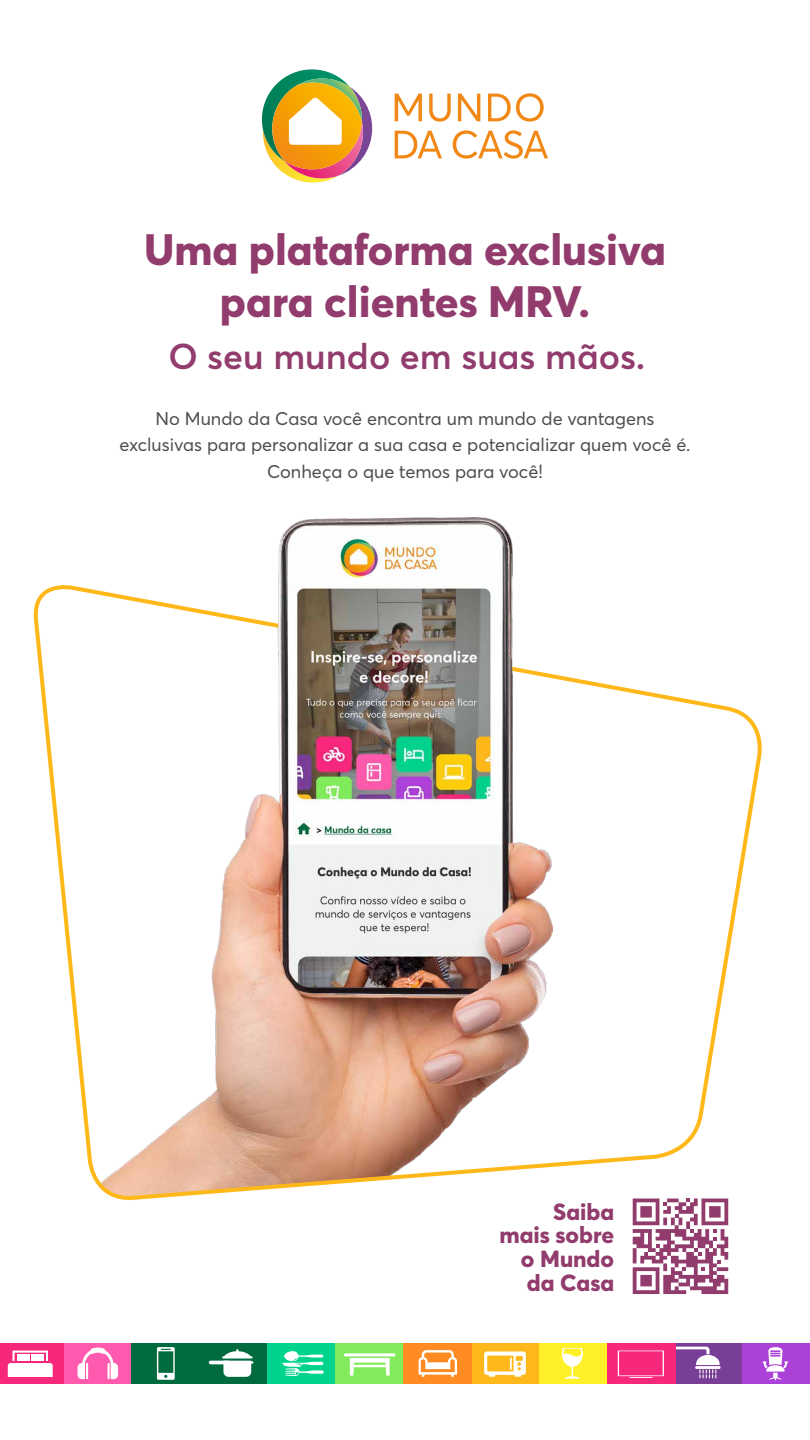
<style>
.page{position:relative;width:810px;height:1440px;background:#fff}
.page>*{position:absolute;margin:0;border:0;box-sizing:border-box;transform-origin:0 0}
.t1{font:800 43.35px/52.1px "Averta Std";color:#913c6d;text-align:center}
.t2{font:600 35.55px "Averta Std";color:#913c6d}
.t3{font:800 23.1px/23.9px "Averta Std";color:#913c6d;text-align:right}
.t4{font:18.15px/26.4px "Averta Std";color:#4d4d4d;text-align:center}
</style>
<div class="page">
<svg style="left:262px;top:69px;width:110px;height:114px"></svg>
<svg style="left:395px;top:94px;width:27px;height:27px"></svg>
<svg style="left:429px;top:94px;width:22px;height:28px"></svg>
<svg style="left:458px;top:94px;width:22px;height:27px"></svg>
<svg style="left:488px;top:93px;width:56px;height:29px"></svg>
<svg style="left:395px;top:131px;width:47px;height:27px"></svg>
<svg style="left:453px;top:130px;width:95px;height:29px"></svg>
<svg style="left:633px;top:1242px;width:95px;height:52px"></svg>
<div style="left:675px;top:1343px;width:68px;height:41px;background:#793f98"></div>
<hr style="left:695px;top:1366px;width:26px;height:3px;background:#fff">
<svg style="left:675px;top:1347px;width:45px;height:31px"></svg>
<div style="left:0;top:1343px;width:65px;height:41px;background:#f7287c"></div>
<svg style="left:8px;top:1351px;width:45px;height:26px"></svg>
<div style="left:64px;top:1343px;width:68px;height:41px;background:#ff5aad"></div>
<svg style="left:78px;top:1348px;width:40px;height:31px"></svg>
<div style="left:132px;top:1343px;width:68px;height:41px;background:#006b3f"></div>
<svg style="left:157px;top:1347px;width:18px;height:33px"></svg>
<div style="left:200px;top:1343px;width:68px;height:41px;background:#006b3f"></div>
<svg style="left:221px;top:1349px;width:33px;height:28px"></svg>
<hr style="left:209px;top:1361px;width:21px;height:3px;background:#fff;border-radius:2px">
<div style="left:268px;top:1343px;width:68px;height:41px;background:#00d38d"></div>
<svg style="left:282px;top:1351px;width:42px;height:25px"></svg>
<div style="left:336px;top:1343px;width:68px;height:41px;background:#82eb5c"></div>
<svg style="left:350px;top:1358px;width:40px;height:18px"></svg>
<hr style="left:344px;top:1353px;width:51px;height:3px;background:#fff;border-radius:2px">
<div style="left:471px;top:1343px;width:68px;height:41px;background:#ffb81a"></div>
<svg style="left:484px;top:1351px;width:42px;height:26px"></svg>
<div style="left:539px;top:1343px;width:68px;height:41px;background:#fff028"></div>
<svg style="left:562px;top:1348px;width:21px;height:31px"></svg>
<div style="left:742px;top:1343px;width:68px;height:41px;background:#ac41d8"></div>
<svg style="left:763px;top:1347px;width:25px;height:33px"></svg>
<div style="left:607px;top:1343px;width:68px;height:41px;background:#f7287c"></div>
<svg style="left:618px;top:1351px;width:46px;height:27px"></svg>
<div style="left:403px;top:1343px;width:68px;height:41px;background:#ff8b22"></div>
<svg style="left:419px;top:1350px;width:38px;height:27px"></svg>
<svg style="left:33px;top:585px;width:729px;height:657px"></svg>
<img style="left:167px;top:518px;width:385px;height:613px">
<h1 class="t1" style="left:144px;top:222px;width:523px">Uma plataforma exclusiva para clientes MRV.</h1>
<h2 class="t2" style="left:168px;top:331px;width:479px">O seu mundo em suas mãos.</h2>
<p class="t4" style="left:120px;top:405px;width:572px">No Mundo da Casa você encontra um mundo de vantagens exclusivas para personalizar a sua casa e potencializar quem você é.<br>Conheça o que temos para você!</p>
<p class="t3" style="left:499px;top:1198px;width:116px">Saiba mais sobre o Mundo da Casa</p>
</div>
